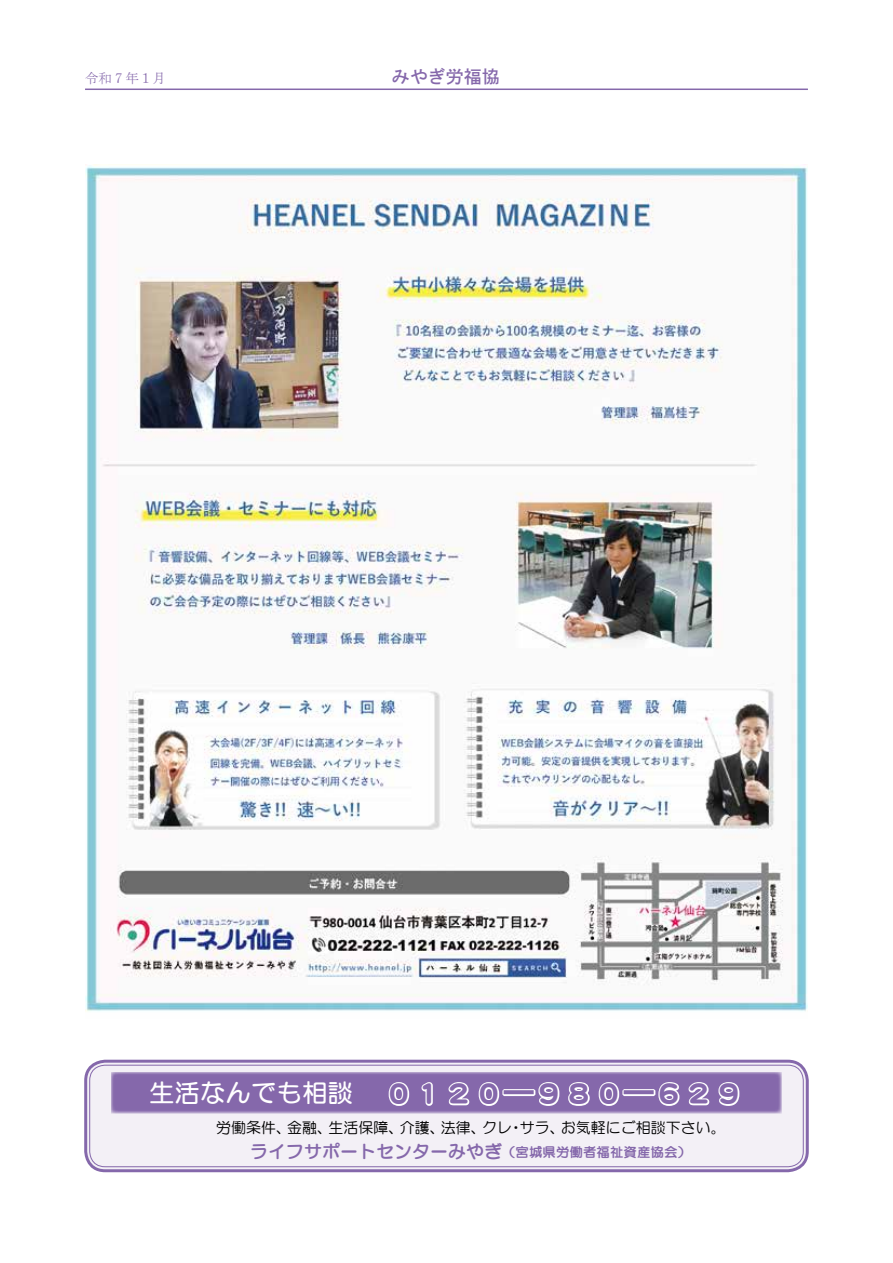
<style>
.page{position:relative;width:893px;height:1263px;background:#fff}
.page>*{position:absolute;margin:0;border:0;box-sizing:border-box;transform-origin:0 0}
.t1{font:30px "DF Maru Gothic Std W9";color:#8568ab}
.t2{font:18px "RF Sirius XB 90 pv RKSJ H";color:#8568ab}
.t3{font:18px "RF Gothic Bd 90 pv RKSJ H";color:#8568ab}
.t4{font:15px "RF Sirius Md 90 pv RKSJ H";color:#000}
.t5{font:13.5px "RF Hon Mincho Lt 90 pv RKSJ H";color:#8568ab}
.s1{font-family:"RF Sirius Bd 90 pv RKSJ H";font-size:25.5px;color:#fff}
.s2{font-size:13.5px}
</style>
<div class="page">
<div style="left:87px;top:1063px;width:719px;height:106px;background:#f3f0f6;border-radius:18px"></div>
<div style="left:84px;top:1060px;width:725px;height:112px;border:3px solid #8568ab;border-radius:20px"></div>
<div style="left:89px;top:1065px;width:715px;height:102px;border:1px solid #8568ab;border-radius:16px"></div>
<div style="left:111px;top:1072px;width:671px;height:41px;background:#8568ab"></div>
<hr style="left:85px;top:89px;width:723px;height:1px;background:#8568ab">
<svg style="left:142px;top:1059px;width:217px;height:114px"></svg>
<svg style="left:388px;top:1082px;width:22px;height:24px"></svg>
<svg style="left:421px;top:1082px;width:12px;height:24px"></svg>
<svg style="left:448px;top:1082px;width:22px;height:24px"></svg>
<svg style="left:478px;top:1082px;width:22px;height:24px"></svg>
<div style="left:502px;top:1089px;width:33px;height:7px;border:3px solid #fff"></div>
<svg style="left:538px;top:1082px;width:22px;height:24px"></svg>
<svg style="left:568px;top:1082px;width:22px;height:24px"></svg>
<svg style="left:598px;top:1082px;width:22px;height:24px"></svg>
<div style="left:622px;top:1089px;width:33px;height:7px;border:3px solid #fff"></div>
<svg style="left:658px;top:1082px;width:52px;height:24px"></svg>
<svg style="left:718px;top:1082px;width:22px;height:24px"></svg>
<img style="left:85px;top:164px;width:723px;height:848px">
<p class="t5" style="left:85px;top:71px;width:82px">令和 7 年１月</p>
<p class="t3" style="left:392px;top:68px;width:109px">みやぎ労福協</p>
<h1 class="t1" style="left:149px;top:1076px;width:596px"><span class="s1">生活なんでも相談</span> ０１２０―９８０―６２９</h1>
<p class="t4" style="left:216px;top:1120px;width:511px">労働条件、金融、生活保障、介護、法律、クレ・サラ、お気軽にご相談下さい。</p>
<p class="t2" style="left:250px;top:1143px;width:442px">ライフサポートセンターみやぎ<span class="s2">（宮城県労働者福祉資産協会）</span></p>
</div>
